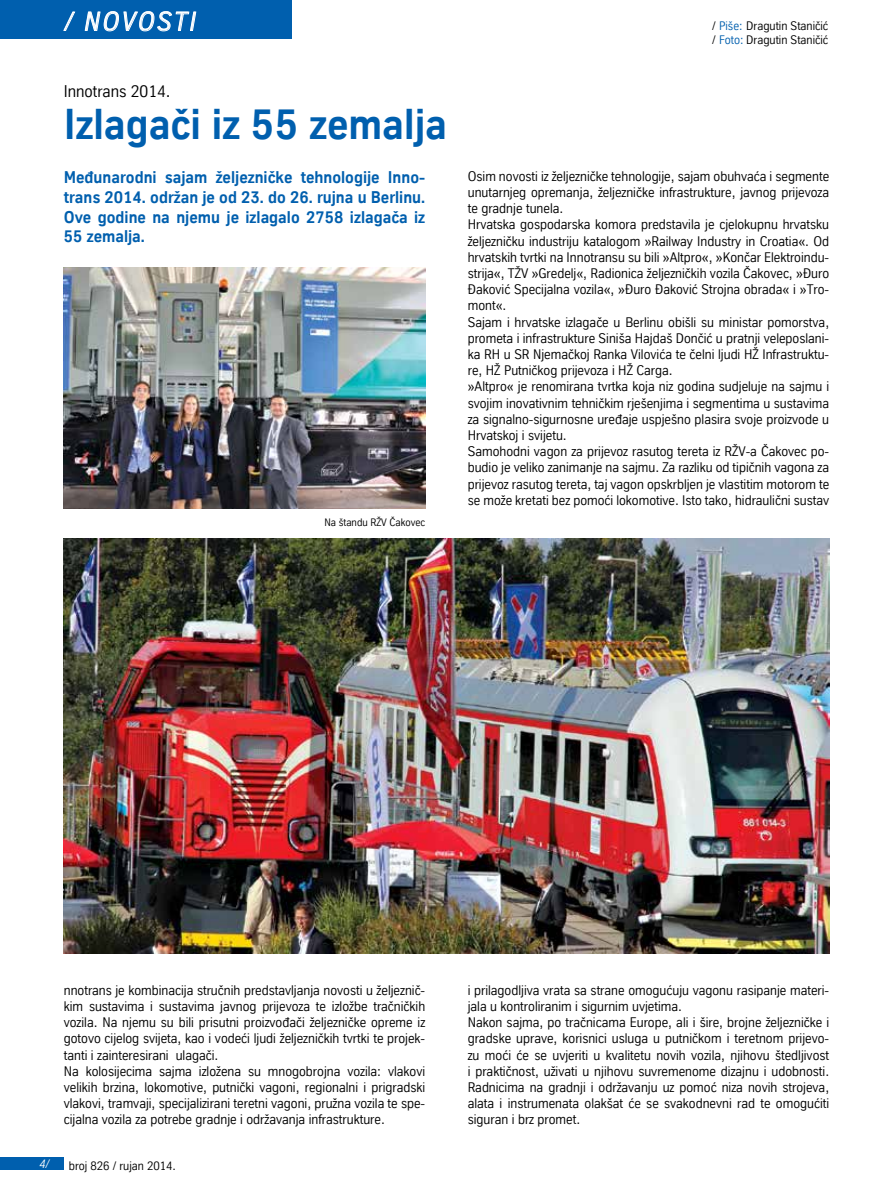
<style>
.page{position:relative;width:893px;height:1191px;background:#fff}
.page>*{position:absolute;margin:0;border:0;box-sizing:border-box;transform-origin:0 0}
.t1{font:700 42px "TK Type";color:#005fae}
.t2{font:italic 25.5px "TK Type";letter-spacing:.1em;color:#fff}
.t3{font:700 16.5px/19.8px "TK Type";color:#005fae;text-align:justify}
.t4{font:16.5px "TK Type";color:#000}
.t5{font:13.5px/16.2px "TK Type";color:#000}
.t6{font:12px/14.4px "TK Type";color:#000}
.t7{font:italic 12px "TK Type";color:#fff}
.t8{font:10.5px "TK Type";color:#000}
.s1{color:#005fae}
</style>
<div class="page">
<div style="left:0;top:1157px;width:64px;height:12px;background:#005fae"></div>
<img style="left:64px;top:268px;width:361px;height:241px">
<img style="left:64px;top:539px;width:765px;height:414px">
<div style="left:0;top:0;width:291px;height:38px;background:#005fae"></div>
<svg style="left:63px;top:11px;width:13px;height:20px"></svg>
<svg style="left:84px;top:11px;width:113px;height:21px"></svg>
<h2 class="t2" style="left:64px;top:7px;width:132px">/ NOVOSTI</h2>
<p class="t6" style="left:712px;top:19px;width:117px">/ <span class="s1">Piše:</span> Dragutin Staničić / <span class="s1">Foto:</span> Dragutin Staničić</p>
<p class="t4" style="left:64px;top:82px;width:108px">Innotrans 2014.</p>
<h1 class="t1" style="left:64px;top:101px;width:385px">Izlagači iz 55 zemalja</h1>
<p class="t3" style="left:64px;top:167px;width:363px">Međunarodni sajam željezničke tehnologije Inno&shy;trans 2014. održan je od 23. do 26. rujna u Berlinu.<br>Ove godine na njemu je izlagalo 2758 izlagača iz 55 zemalja.</p>
<p class="t5" style="left:468px;top:168px;width:363px">Osim novosti iz željezničke tehnologije, sajam obuhvaća i segmente unutarnjeg opremanja, željezničke infrastrukture, javnog prijevoza te gradnje tunela.<br>Hrvatska gospodarska komora predstavila je cjelokupnu hrvatsku željezničku industriju katalogom »Railway Industry in Croatia«. Od hrvatskih tvrtki na Innotransu su bili »Altpro«, »Končar Elektroindu&shy;strija«, TŽV »Gredelj«, Radionica željezničkih vozila Čakovec, »Đuro Đaković Specijalna vozila«, »Đuro Đaković Strojna obrada« i »Tro&shy;mont«.<br>Sajam i hrvatske izlagače u Berlinu obišli su ministar pomorstva, prometa i infrastrukture Siniša Hajdaš Dončić u pratnji veleposlani&shy;ka RH u SR Njemačkoj Ranka Vilovića te čelni ljudi HŽ Infrastruktu&shy;re, HŽ Putničkog prijevoza i HŽ Carga.<br>»Altpro« je renomirana tvrtka koja niz godina sudjeluje na sajmu i svojim inovativnim tehničkim rješenjima i segmentima u sustavima za signalno-sigurnosne uređaje uspješno plasira svoje proizvode u Hrvatskoj i svijetu.<br>Samohodni vagon za prijevoz rasutog tereta iz RŽV-a Čakovec po&shy;budio je veliko zanimanje na sajmu. Za razliku od tipičnih vagona za prijevoz rasutog tereta, taj vagon opskrbljen je vlastitim motorom te se može kretati bez pomoći lokomotive. Isto tako, hidraulični sustav</p>
<p class="t8" style="left:324px;top:516px;width:102px">Na štandu RŽV Čakovec</p>
<p class="t5" style="left:64px;top:982px;width:363px">nnotrans je kombinacija stručnih predstavljanja novosti u željeznič&shy;kim sustavima i sustavima javnog prijevoza te izložbe tračničkih vozila. Na njemu su bili prisutni proizvođači željezničke opreme iz gotovo cijelog svijeta, kao i vodeći ljudi željezničkih tvrtki te projek&shy;tanti i zainteresirani ulagači.<br>Na kolosijecima sajma izložena su mnogobrojna vozila: vlakovi velikih brzina, lokomotive, putnički vagoni, regionalni i prigradski vlakovi, tramvaji, specijalizirani teretni vagoni, pružna vozila te spe&shy;cijalna vozila za potrebe gradnje i održavanja infrastrukture.</p>
<p class="t7" style="left:39px;top:1156px;width:12px">4/</p>
<p class="t6" style="left:69px;top:1158px;width:109px">broj 826 / rujan 2014.</p>
<p class="t5" style="left:468px;top:982px;width:363px">i prilagodljiva vrata sa strane omogućuju vagonu rasipanje materi&shy;jala u kontroliranim i sigurnim uvjetima.<br>Nakon sajma, po tračnicama Europe, ali i šire, brojne željezničke i gradske uprave, korisnici usluga u putničkom i teretnom prijevo&shy;zu moći će se uvjeriti u kvalitetu novih vozila, njihovu štedljivost i praktičnost, uživati u njihovu suvremenome dizajnu i udobnosti.<br>Radnicima na gradnji i održavanju uz pomoć niza novih strojeva, alata i instrumenata olakšat će se svakodnevni rad te omogućiti siguran i brz promet.</p>
</div>
